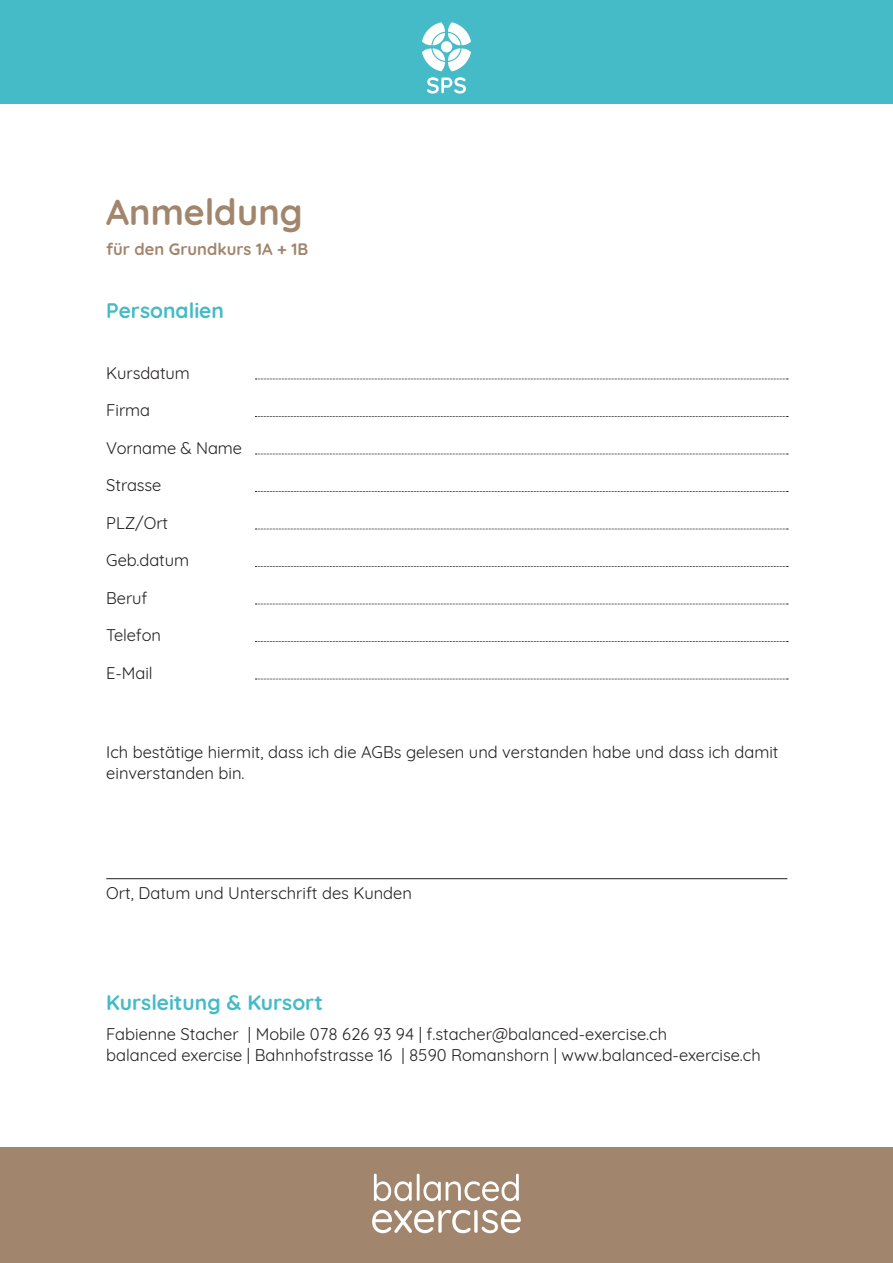
<style>
.page{position:relative;width:893px;height:1263px;background:#fff}
.page>*{position:absolute;margin:0;border:0;box-sizing:border-box;transform-origin:0 0}
.t1{font:700 36px "Quicksand";color:#a1866d}
.t2{font:700 21px "Quicksand";color:#44bbc7}
.t3{font:16.5px/21px "Quicksand";color:#231f20}
.t4{font:700 16.5px "Quicksand";color:#a1866d}
</style>
<div class="page">
<div style="left:0;top:0;width:893px;height:104px;background:#44bbc7"></div>
<svg style="left:422px;top:22px;width:49px;height:49px"></svg>
<div style="left:441px;top:41px;width:11px;height:11px;background:#fff;border-radius:50%"></div>
<svg style="left:427px;top:77px;width:39px;height:17px"></svg>
<svg style="left:255px;top:379px;width:533px;height:1px"></svg>
<svg style="left:255px;top:416px;width:533px;height:1px"></svg>
<svg style="left:255px;top:454px;width:533px;height:1px"></svg>
<svg style="left:255px;top:491px;width:533px;height:1px"></svg>
<svg style="left:255px;top:529px;width:533px;height:1px"></svg>
<svg style="left:255px;top:566px;width:533px;height:1px"></svg>
<svg style="left:255px;top:604px;width:533px;height:1px"></svg>
<svg style="left:255px;top:641px;width:533px;height:1px"></svg>
<svg style="left:255px;top:679px;width:533px;height:1px"></svg>
<hr style="left:106px;top:878px;width:681px;height:1px;background:#231f20">
<div style="left:0;top:1147px;width:893px;height:116px;background:#a1866d"></div>
<svg style="left:374px;top:1174px;width:145px;height:27px"></svg>
<svg style="left:372px;top:1210px;width:149px;height:23px"></svg>
<h1 class="t1" style="left:106px;top:183px;width:198px">Anmeldung</h1>
<p class="t4" style="left:106px;top:236px;width:203px">für den Grundkurs 1A + 1B</p>
<p class="t2" style="left:106px;top:293px;width:119px">Personalien</p>
<p class="t3" style="left:106px;top:361px;width:85px">Kursdatum</p>
<p class="t3" style="left:106px;top:398px;width:45px">Firma</p>
<p class="t3" style="left:106px;top:436px;width:137px">Vorname &amp; Name</p>
<p class="t3" style="left:106px;top:473px;width:57px">Strasse</p>
<p class="t3" style="left:106px;top:511px;width:63px">PLZ/Ort</p>
<p class="t3" style="left:106px;top:548px;width:84px">Geb.datum</p>
<p class="t3" style="left:106px;top:586px;width:43px">Beruf</p>
<p class="t3" style="left:106px;top:623px;width:56px">Telefon</p>
<p class="t3" style="left:106px;top:661px;width:48px">E-Mail</p>
<p class="t3" style="left:106px;top:740px;width:674px">Ich bestätige hiermit, dass ich die AGBs gelesen und verstanden habe und dass ich damit einverstanden bin.</p>
<p class="t3" style="left:106px;top:881px;width:307px">Ort, Datum und Unterschrift des Kunden</p>
<p class="t2" style="left:106px;top:985px;width:218px">Kursleitung &amp; Kursort</p>
<p class="t3" style="left:106px;top:1022px;width:656px">Fabienne Stacher | Mobile 078 626 93 94 | f.stacher@balanced-exercise.ch<br>balanced exercise | Bahnhofstrasse 16 | 8590 Romanshorn | www.balanced-exercise.ch</p>
</div>
